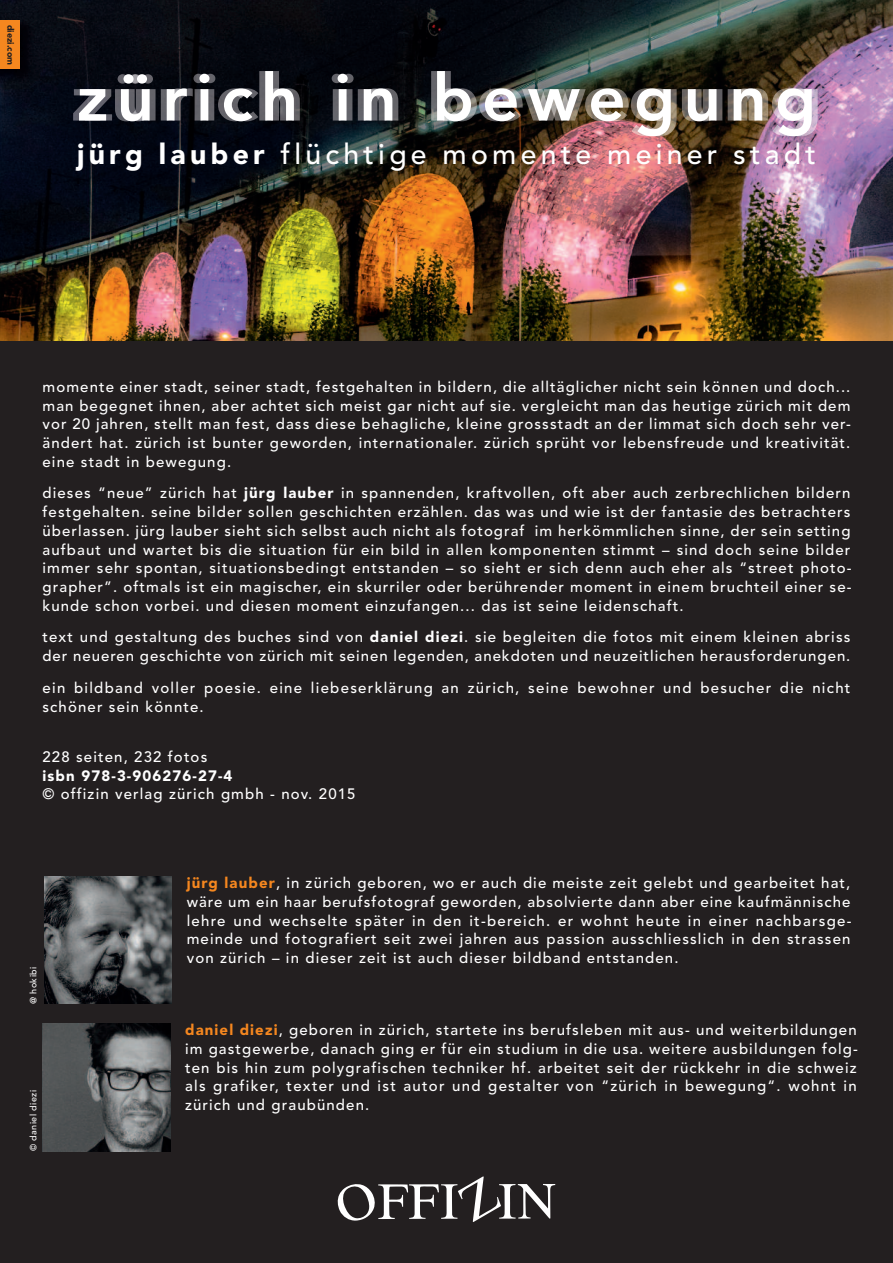
<style>
.page{position:relative;width:893px;height:1263px;background:#fff}
.page>*{position:absolute;margin:0;border:0;box-sizing:border-box;transform-origin:0 0}
.t1{font:800 65.55px "Avenir";letter-spacing:.125em;color:#fff}
.t2{font:500 28.35px "Avenir";letter-spacing:.15em;color:#fff}
.t3{font:500 15px/18.8px "Avenir";letter-spacing:.075em;color:#fff;text-align:justify}
.t4{font:900 15px "Avenir";letter-spacing:.075em;color:#fff}
.t5{font:500 9px "Avenir";letter-spacing:.05em;color:#fff}
.t6{font:900 9px "Avenir";color:#231f20}
.s1{font-weight:900}
.s2{font-weight:900;color:#f5871f}
</style>
<div class="page">
<div style="left:0;top:335px;width:893px;height:928px;background:#231f20"></div>
<img style="left:0;top:0;width:893px;height:340px">
<img style="left:85px;top:71px;width:725px;height:65px">
<img style="left:85px;top:74px;width:713px;height:62px">
<svg style="left:338px;top:1176px;width:217px;height:46px"></svg>
<img style="left:44px;top:876px;width:128px;height:127px">
<img style="left:43px;top:1024px;width:127px;height:127px">
<img style="left:0;top:14px;width:40px;height:75px">
<div style="left:0;top:21px;width:20px;height:48px;background:#f5871f"></div>
<p class="t6" style="left:16px;top:25px;width:42px;rotate:90deg">diezi.com</p>
<h1 class="t1" style="left:77px;top:59px;width:741px">zürich in bewegung</h1>
<h2 class="t2" style="left:77px;top:138px;width:740px"><span class="s1">jürg lauber</span> flüchtige momente meiner stadt</h2>
<p class="t3" style="left:43px;top:378px;width:810px">momente einer stadt, seiner stadt, festgehalten in bildern, die alltäglicher nicht sein können und doch... man begegnet ihnen, aber achtet sich meist gar nicht auf sie. vergleicht man das heutige zürich mit dem vor 20 jahren, stellt man fest, dass diese behagliche, kleine grossstadt an der limmat sich doch sehr ver&shy;ändert hat. zürich ist bunter geworden, internationaler. zürich sprüht vor lebensfreude und kreativität. eine stadt in bewegung.</p>
<p class="t3" style="left:43px;top:484px;width:811px">dieses “neue” zürich hat <span class="s1">jürg lauber</span> in spannenden, kraftvollen, oft aber auch zerbrechlichen bildern festgehalten. seine bilder sollen geschichten erzählen. das was und wie ist der fantasie des betrachters überlassen. jürg lauber sieht sich selbst auch nicht als fotograf im herkömmlichen sinne, der sein setting aufbaut und wartet bis die situation für ein bild in allen komponenten stimmt – sind doch seine bilder immer sehr spontan, situationsbedingt entstanden – so sieht er sich denn auch eher als “street photo&shy;grapher”. oftmals ist ein magischer, ein skurriler oder berührender moment in einem bruchteil einer se&shy;kunde schon vorbei. und diesen moment einzufangen... das ist seine leidenschaft.</p>
<p class="t3" style="left:43px;top:628px;width:809px">text und gestaltung des buches sind von <span class="s1">daniel diezi</span>. sie begleiten die fotos mit einem kleinen abriss der neueren geschichte von zürich mit seinen legenden, anekdoten und neuzeitlichen herausforderungen.</p>
<p class="t3" style="left:43px;top:679px;width:809px">ein bildband voller poesie. eine liebeserklärung an zürich, seine bewohner und besucher die nicht schöner sein könnte.</p>
<p class="t3" style="left:43px;top:748px;width:166px">228 seiten, 232 fotos</p>
<p class="t4" style="left:43px;top:766px;width:191px">isbn 978-3-906276-27-4</p>
<p class="t3" style="left:43px;top:785px;width:315px">© offizin verlag zürich gmbh - nov. 2015</p>
<p class="t5" style="left:28px;top:1004px;width:39px;rotate:-90deg">@ hokibi</p>
<p class="t5" style="left:28px;top:1151px;width:63px;rotate:-90deg">© daniel diezi</p>
<p class="t3" style="left:187px;top:874px;width:666px"><span class="s2">jürg lauber</span>, in zürich geboren, wo er auch die meiste zeit gelebt und gearbeitet hat, wäre um ein haar berufsfotograf geworden, absolvierte dann aber eine kaufmännische lehre und wechselte später in den it-bereich. er wohnt heute in einer nachbarsge&shy;meinde und fotografiert seit zwei jahren aus passion ausschliesslich in den strassen von zürich – in dieser zeit ist auch dieser bildband entstanden.</p>
<p class="t3" style="left:185px;top:1021px;width:674px"><span class="s2">daniel diezi</span>, geboren in zürich, startete ins berufsleben mit aus- und weiterbildungen im gastgewerbe, danach ging er für ein studium in die usa. weitere ausbildungen folg&shy;ten bis hin zum polygrafischen techniker hf. arbeitet seit der rückkehr in die schweiz als grafiker, texter und ist autor und gestalter von “zürich in bewegung“. wohnt in zürich und graubünden.</p>
</div>
